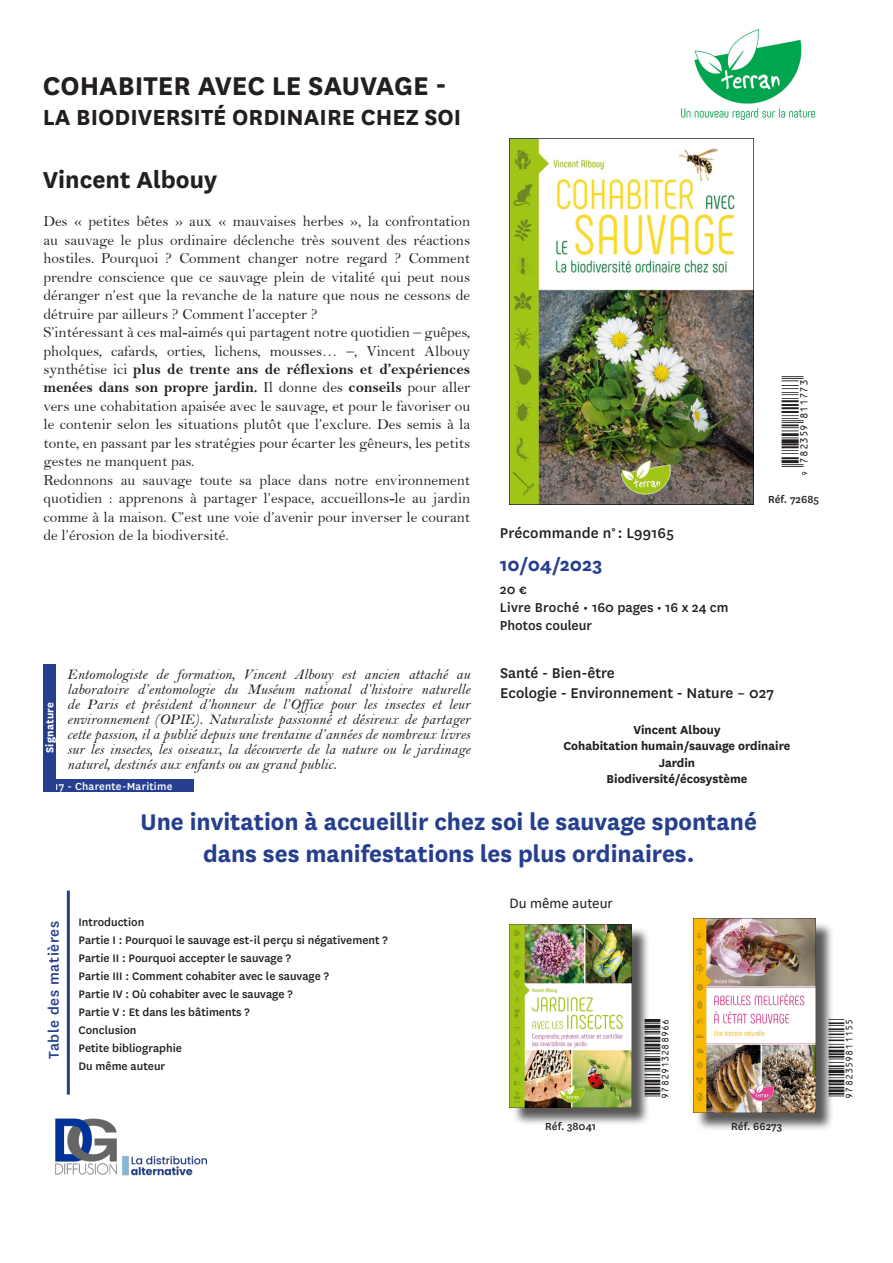
<style>
.page{position:relative;width:893px;height:1263px;background:#fff}
.page>*{position:absolute;margin:0;border:0;box-sizing:border-box;transform-origin:0 0}
.t1{font:700 30px "National";color:#231f20}
.t2{font:700 27px "National";color:#231f20}
.Accroche{font:700 26.55px "National";color:#253f8e}
.t3{font:700 25.5px "National";color:#231f20}
.t4{font:700 21px "National";color:#253f8e}
.t5{font:19.5px "ID Automation UPCEANXS";color:#231f20}
.t6{font:18px "ID Automation UPCEANXS";color:#231f20}
.Titre_collection{font:500 16.5px "National";color:#231f20}
.t7{font:500 16.5px "National";letter-spacing:.04em;color:#253f8e}
.t8{font:15.3px/18.5px "Bell";color:#231f20;text-align:justify}
.texte_BIO{font:15px/15px "Bell MT Italic";color:#231f20;text-align:justify}
.t9{font:500 15px "National";color:#231f20}
.Accroche_texte{font:15px "Calibri";color:#231f20}
.t10{font:700 13.5px "National";color:#231f20}
.texte_BIO-2{font:500 12.75px "National";color:#231f20}
.t11{font:500 12px "National";color:#231f20}
.t12{font:500 12px "National";letter-spacing:.02em;color:#fff}
.t13{font:700 12px "National";letter-spacing:.02em;color:#fff}
.s1{font-family:"Bell MT Bold"}
</style>
<div class="page">
<img style="left:681px;top:30px;width:133px;height:90px">
<img style="left:509px;top:138px;width:244px;height:367px">
<div style="left:54px;top:779px;width:140px;height:12px;background:#253f8e"></div>
<div style="left:43px;top:664px;width:12px;height:127px;background:#253f8e"></div>
<hr style="left:67px;top:890px;width:3px;height:205px;background:#253f8e">
<div style="left:512px;top:926px;width:139px;height:200px;background:#231f20;opacity:.75"></div>
<img style="left:509px;top:924px;width:123px;height:183px">
<div style="left:695px;top:921px;width:139px;height:210px;background:#231f20;opacity:.75"></div>
<img style="left:693px;top:919px;width:122px;height:193px">
<img style="left:55px;top:1118px;width:152px;height:58px">
<p class="t1" style="left:43px;top:64px;width:405px">COHABITER AVEC LE SAUVAGE -</p>
<p class="t3" style="left:43px;top:99px;width:420px">LA BIODIVERSITÉ ORDINAIRE CHEZ SOI</p>
<p class="t2" style="left:43px;top:160px;width:176px">Vincent Albouy</p>
<p class="t8" style="left:43px;top:212px;width:428px">Des « petites bêtes » aux « mauvaises herbes », la confrontation au sauvage le plus ordinaire déclenche très souvent des réactions hostiles. Pourquoi ? Comment changer notre regard ? Comment prendre conscience que ce sauvage plein de vitalité qui peut nous déranger n’est que la revanche de la nature que nous ne cessons de détruire par ailleurs ? Comment l’accepter ?</p>
<p class="t8" style="left:43px;top:323px;width:428px">S’intéressant à ces mal-aimés qui partagent notre quotidien – guêpes, pholques, cafards, orties, lichens, mousses… –, Vincent Albouy synthétise ici <span class="s1">plus de trente ans de réflexions et d’expériences menées dans son propre jardin.</span> Il donne des <span class="s1">conseils</span> pour aller vers une cohabitation apaisée avec le sauvage, et pour le favoriser ou le contenir selon les situations plutôt que l’exclure. Des semis à la tonte, en passant par les stratégies pour écarter les gêneurs, les petits gestes ne manquent pas.</p>
<p class="t8" style="left:43px;top:471px;width:428px">Redonnons au sauvage toute sa place dans notre environnement quotidien : apprenons à partager l’espace, accueillons-le au jardin comme à la maison. C’est une voie d’avenir pour inverser le courant de l’érosion de la biodiversité.</p>
<p class="Titre_collection" style="left:500px;top:522px;width:176px">Précommande n° : L99165</p>
<p class="t4" style="left:500px;top:550px;width:104px">10/04/2023</p>
<p class="t9" style="left:500px;top:579px;width:29px">20 €</p>
<p class="t9" style="left:500px;top:597px;width:230px">Livre Broché • 160 pages • 16 x 24 cm</p>
<p class="t9" style="left:500px;top:615px;width:94px">Photos couleur</p>
<p class="t5" style="left:777px;top:480px;width:105px;rotate:-90deg">y(7IC3F9*SLLRRN(</p>
<p class="t11" style="left:768px;top:491px;width:52px">Réf. 72685</p>
<p class="Titre_collection" style="left:500px;top:662px;width:116px">Santé - Bien-être</p>
<p class="Titre_collection" style="left:500px;top:682px;width:275px">Ecologie - Environnement - Nature – 027</p>
<p class="t10" style="left:633px;top:720px;width:89px">Vincent Albouy</p>
<p class="t10" style="left:563px;top:737px;width:229px">Cohabitation humain/sauvage ordinaire</p>
<p class="t10" style="left:659px;top:753px;width:38px">Jardin</p>
<p class="t10" style="left:606px;top:769px;width:142px">Biodiversité/écosystème</p>
<p class="Accroche" style="left:141px;top:803px;width:618px">Une invitation à accueillir chez soi le sauvage spontané</p>
<p class="Accroche" style="left:203px;top:835px;width:493px">dans ses manifestations les plus ordinaires.</p>
<p class="texte_BIO" style="left:67px;top:667px;width:404px">Entomologiste de formation, Vincent Albouy est ancien attaché au laboratoire d’entomologie du Muséum national d’histoire naturelle de Paris et président d’honneur de l’Office pour les insectes et leur environnement (OPIE). Naturaliste passionné et désireux de partager cette passion, il a publié depuis une trentaine d’années de nombreux livres sur les insectes, les oiseaux, la découverte de la nature ou le jardinage naturel, destinés aux enfants ou au grand public.</p>
<p class="t13" style="left:41px;top:753px;width:53px;rotate:-90deg">Signature</p>
<p class="t12" style="left:54px;top:778px;width:120px">17 - Charente-Maritime</p>
<p class="t7" style="left:43px;top:1059px;width:140px;rotate:-90deg">Table des matières</p>
<p class="texte_BIO-2" style="left:79px;top:913px;width:67px">Introduction</p>
<p class="texte_BIO-2" style="left:79px;top:931px;width:311px">Partie I : Pourquoi le sauvage est-il perçu si négativement ?</p>
<p class="texte_BIO-2" style="left:79px;top:949px;width:214px">Partie II : Pourquoi accepter le sauvage ?</p>
<p class="texte_BIO-2" style="left:79px;top:967px;width:252px">Partie III : Comment cohabiter avec le sauvage ?</p>
<p class="texte_BIO-2" style="left:79px;top:985px;width:216px">Partie IV : Où cohabiter avec le sauvage ?</p>
<p class="texte_BIO-2" style="left:79px;top:1003px;width:173px">Partie V : Et dans les bâtiments ?</p>
<p class="texte_BIO-2" style="left:79px;top:1021px;width:59px">Conclusion</p>
<p class="texte_BIO-2" style="left:79px;top:1039px;width:105px">Petite bibliographie</p>
<p class="texte_BIO-2" style="left:79px;top:1057px;width:88px">Du même auteur</p>
<p class="Accroche_texte" style="left:509px;top:893px;width:105px">Du même auteur</p>
<p class="t6" style="left:641px;top:1099px;width:81px;rotate:-90deg">9782913288966</p>
<p class="t6" style="left:825px;top:1099px;width:81px;rotate:-90deg">9782359811155</p>
<p class="t11" style="left:545px;top:1118px;width:52px">Réf. 38041</p>
<p class="t11" style="left:731px;top:1118px;width:53px">Réf. 66273</p>
</div>
